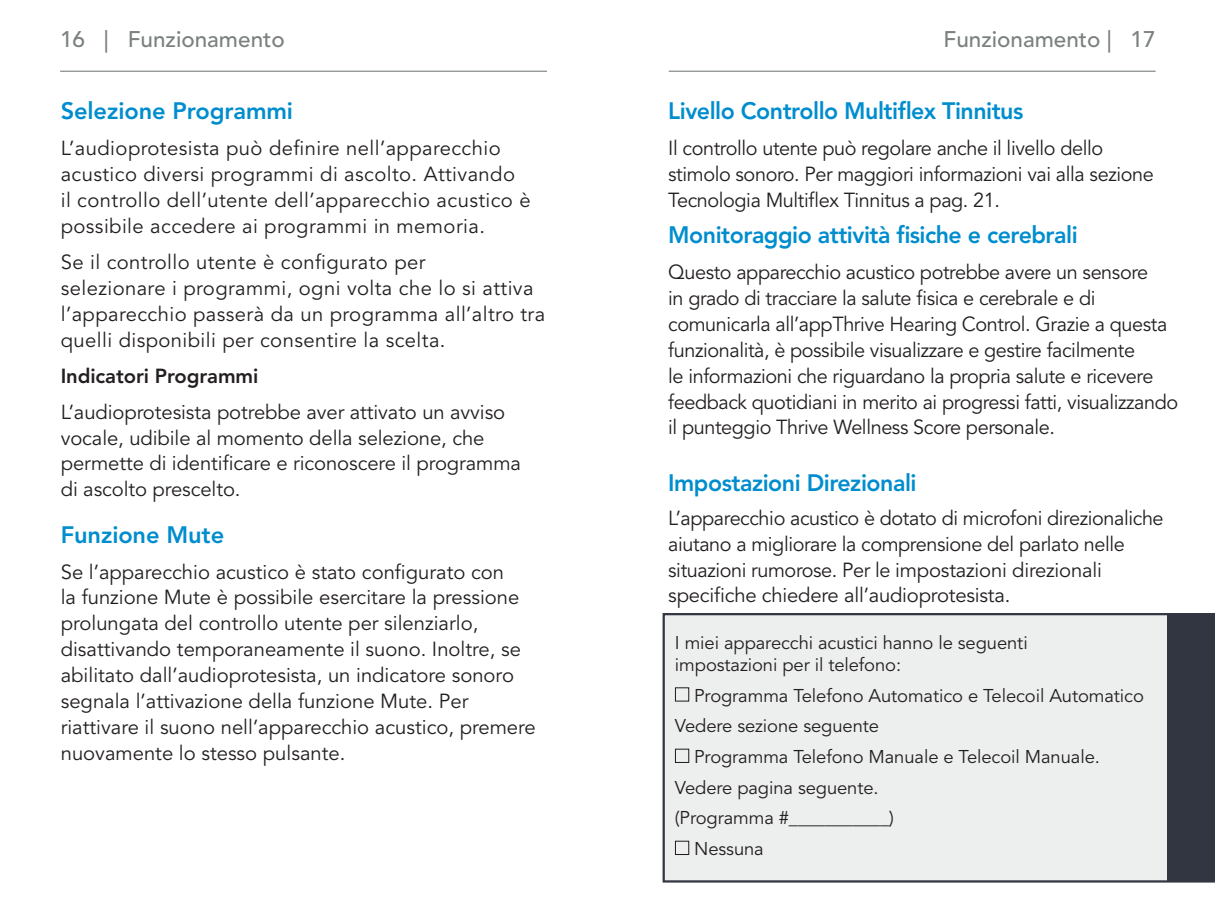
<style>
.page{position:relative;width:1215px;height:912px;background:#fff}
.page>*{position:absolute;margin:0;border:0;box-sizing:border-box;transform-origin:0 0}
._1__body{font:23.62px "Avenir LT SLI Std Heavy";letter-spacing:-.02em;color:#008dce}
._3a__Blue_Subs{font:23.62px "Avenir LT SLI Std Heavy";letter-spacing:-.02em;color:#008dce}
.t1{font:22.5px "Avenir LT SLI Std Medium";color:#7b8080}
._1__body-2{font:20.25px/25.9px "Avenir LT Std";letter-spacing:-.005em;color:#231f20}
._1__body-3{font:20.25px/25.9px "Avenir LT Std";letter-spacing:.02em;color:#231f20}
._1__body-4{font:20.25px "Avenir LT SLI Std Heavy";letter-spacing:-.005em;color:#231f20}
.dispenser_instructio{font:18.45px/21.4px "Avenir LT Std";letter-spacing:-.005em;color:#231f20}
</style>
<div class="page">
<hr style="left:60px;top:71px;width:487px;height:1px;background:#7b8080">
<hr style="left:669px;top:71px;width:487px;height:1px;background:#7b8080">
<div style="left:663px;top:613px;width:552px;height:269px;background:#edeeee"></div>
<div style="left:1168px;top:613px;width:47px;height:267px;background:#323640"></div>
<p class="t1" style="left:60px;top:27px;width:226px">16 | Funzionamento</p>
<p class="t1" style="left:943px;top:27px;width:214px">Funzionamento | 17</p>
<p class="_1__body" style="left:61px;top:97px;width:234px">Selezione Programmi</p>
<p class="_1__body-3" style="left:61px;top:136px;width:471px">L’audioprotesista può definire nell’apparecchio acustico diversi programmi di ascolto. Attivando<br>il controllo dell’utente dell’apparecchio acustico è possibile accedere ai programmi in memoria.</p>
<p class="_1__body-3" style="left:61px;top:249px;width:486px">Se il controllo utente è configurato per<br>selezionare i programmi, ogni volta che lo si attiva l’apparecchio passerà da un programma all’altro tra quelli disponibili per consentire la scelta.</p>
<p class="_1__body-4" style="left:61px;top:363px;width:199px">Indicatori Programmi</p>
<p class="_1__body-2" style="left:61px;top:399px;width:462px">L’audioprotesista potrebbe aver attivato un avviso vocale, udibile al momento della selezione, che permette di identificare e riconoscere il programma di ascolto prescelto.</p>
<p class="_1__body" style="left:61px;top:520px;width:165px">Funzione Mute</p>
<p class="_1__body-2" style="left:61px;top:559px;width:477px">Se l’apparecchio acustico è stato configurato con<br>la funzione Mute è possibile esercitare la pressione prolungata del controllo utente per silenziarlo, disattivando temporaneamente il suono. Inoltre, se abilitato dall’audioprotesista, un indicatore sonoro segnala l’attivazione della funzione Mute. Per riattivare il suono nell’apparecchio acustico, premere nuovamente lo stesso pulsante.</p>
<p class="_1__body" style="left:668px;top:97px;width:357px">Livello Controllo Multiflex Tinnitus</p>
<p class="_1__body-2" style="left:668px;top:136px;width:487px">Il controllo utente può regolare anche il livello dello stimolo sonoro. Per maggiori informazioni vai alla sezione<br>Tecnologia Multiflex Tinnitus a pag. 21.</p>
<p class="_1__body" style="left:668px;top:221px;width:411px">Monitoraggio attività fisiche e cerebrali</p>
<p class="_1__body-2" style="left:668px;top:260px;width:511px">Questo apparecchio acustico potrebbe avere un sensore<br>in grado di tracciare la salute fisica e cerebrale e di comunicarla all’appThrive Hearing Control. Grazie a questa funzionalità, è possibile visualizzare e gestire facilmente<br>le informazioni che riguardano la propria salute e ricevere feedback quotidiani in merito ai progressi fatti, visualizzando il punteggio Thrive Wellness Score personale.</p>
<p class="_3a__Blue_Subs" style="left:668px;top:468px;width:250px">Impostazioni Direzionali</p>
<p class="_1__body-2" style="left:668px;top:505px;width:497px">L’apparecchio acustico è dotato di microfoni direzionaliche aiutano a migliorare la comprensione del parlato nelle situazioni rumorose. Per le impostazioni direzionali specifiche chiedere all’audioprotesista.</p>
<p class="dispenser_instructio" style="left:675px;top:632px;width:354px">I miei apparecchi acustici hanno le seguenti impostazioni per il telefono:</p>
<p class="dispenser_instructio" style="left:694px;top:685px;width:451px">Programma Telefono Automatico e Telecoil Automatico</p>
<p class="dispenser_instructio" style="left:675px;top:715px;width:206px">Vedere sezione seguente</p>
<p class="dispenser_instructio" style="left:694px;top:746px;width:407px">Programma Telefono Manuale e Telecoil Manuale.</p>
<p class="dispenser_instructio" style="left:675px;top:776px;width:205px">Vedere pagina seguente.</p>
<p class="dispenser_instructio" style="left:675px;top:807px;width:220px">(Programma #___________)</p>
<p class="dispenser_instructio" style="left:694px;top:838px;width:71px">Nessuna</p>
</div>
